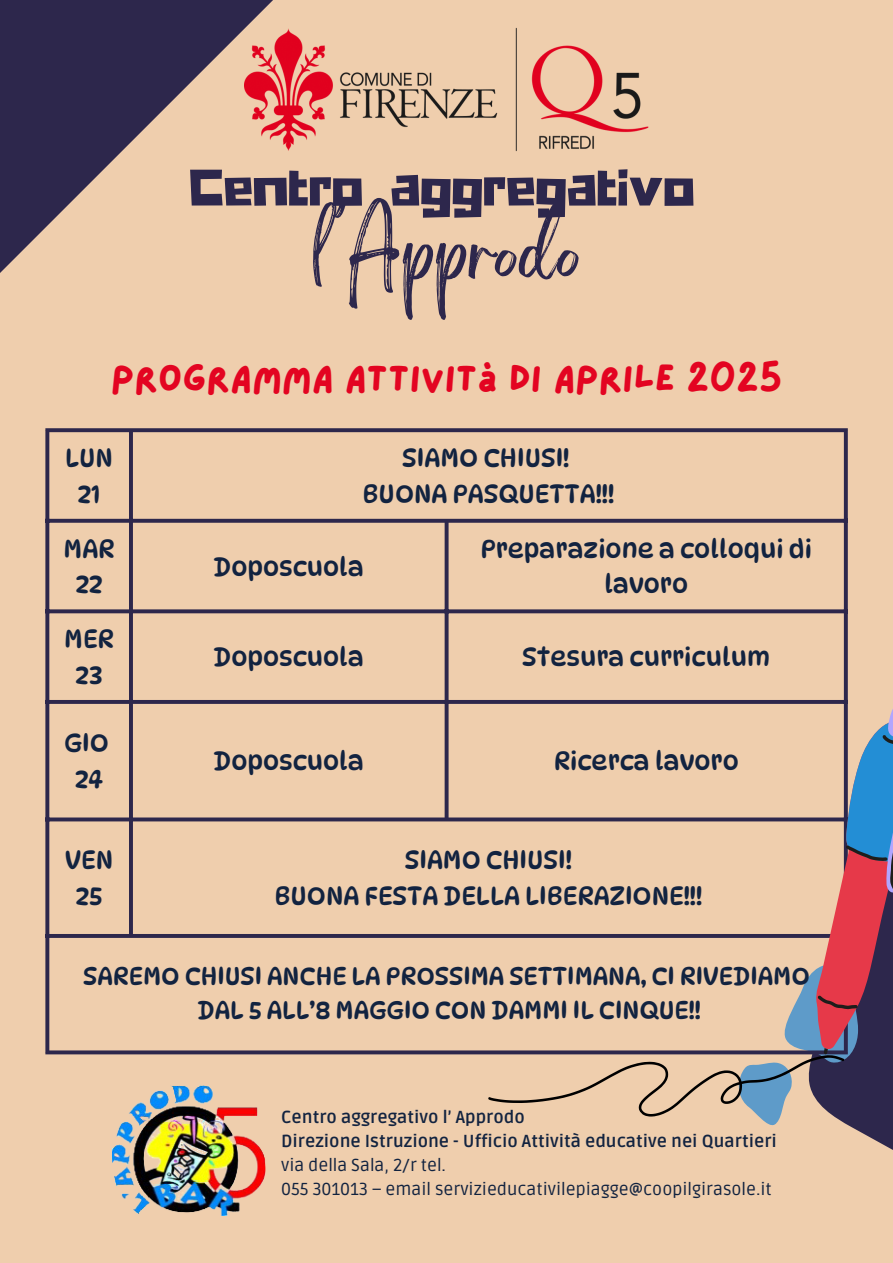
<style>
.page{position:relative;width:893px;height:1263px;background:#efcead}
.page>*{position:absolute;margin:0;border:0;box-sizing:border-box;transform-origin:0 0}
.t1{font:63.07px "Brightwall";color:#2d274c}
.t2{font:52.05px "Hitchcut";color:#2d274c}
.t3{font:37.5px "Lazydog";color:#e30421}
.t4{font:25.5px/35.4px "Dyna Puff";color:#122340;text-align:center}
.t5{font:24.75px "Dyna Puff";color:#122340}
.t6{font:700 17.4px "Ruda";color:#122340}
.t7{font:17.4px "Ruda";color:#122340}
</style>
<div class="page">
<svg style="left:45px;top:432px;width:4px;height:618px;background:#3f3755"></svg>
<hr style="left:129px;top:432px;width:4px;height:502px;background:#2d274c">
<svg style="left:444px;top:523px;width:4px;height:294px"></svg>
<svg style="left:844px;top:432px;width:4px;height:261px"></svg>
<svg style="left:45px;top:428px;width:803px;height:4px;background:#383051"></svg>
<svg style="left:45px;top:519px;width:803px;height:4px;background:#383151"></svg>
<svg style="left:45px;top:609px;width:803px;height:4px;background:#3f3655"></svg>
<svg style="left:45px;top:700px;width:443px;height:4px;background:#312a4e"></svg>
<svg style="left:45px;top:817px;width:443px;height:4px;background:#443b57"></svg>
<svg style="left:45px;top:934px;width:443px;height:4px;background:#30294d"></svg>
<svg style="left:45px;top:1050px;width:443px;height:4px;background:#433956"></svg>
<img style="left:112px;top:1086px;width:153px;height:130px">
<img style="left:291px;top:27px;width:358px;height:125px">
<svg style="left:0;top:0;width:291px;height:273px"></svg>
<svg style="left:488px;top:693px;width:405px;height:457px"></svg>
<p class="t2" style="left:189px;top:153px;width:507px">Centro aggregativo</p>
<p class="t1" style="left:312px;top:231px;width:270px">l’Approdo</p>
<p class="t3" style="left:111px;top:360px;width:673px">PROGRAMMA ATTIVITÀ DI APRILE 2025</p>
<p class="t4" style="left:65px;top:440px;width:49px">LUN<br>21</p>
<p class="t4" style="left:402px;top:440px;width:169px">SIAMO CHIUSI!</p>
<h2 class="t4" style="left:362px;top:475px;width:253px">BUONA PASQUETTA!!!</h2>
<h1 class="t4" style="left:64px;top:531px;width:53px">MAR<br>22</h1>
<p class="t4" style="left:64px;top:621px;width:51px">MER<br>23</p>
<p class="t4" style="left:64px;top:725px;width:46px">GIO</p>
<p class="t4" style="left:75px;top:761px;width:30px">24</p>
<h3 class="t4" style="left:214px;top:549px;width:152px">Doposcuola</h3>
<p class="t4" style="left:480px;top:531px;width:333px">Preparazione a colloqui di lavoro</p>
<p class="t4" style="left:214px;top:639px;width:152px">Doposcuola</p>
<p class="t4" style="left:522px;top:639px;width:250px">Stesura curriculum</p>
<p class="t4" style="left:214px;top:743px;width:152px">Doposcuola</p>
<p class="t4" style="left:554px;top:743px;width:186px">Ricerca lavoro</p>
<p class="t4" style="left:65px;top:842px;width:50px">VEN<br>25</p>
<p class="t4" style="left:405px;top:842px;width:169px">SIAMO CHIUSI!</p>
<p class="t4" style="left:274px;top:878px;width:429px">BUONA FESTA DELLA LIBERAZIONE!!!</p>
<p class="t5" style="left:83px;top:961px;width:728px">SAREMO CHIUSI ANCHE LA PROSSIMA SETTIMANA, CI RIVEDIAMO</p>
<p class="t5" style="left:197px;top:995px;width:505px">DAL 5 ALL’8 MAGGIO CON DAMMI IL CINQUE!!</p>
<p class="t6" style="left:281px;top:1107px;width:245px">Centro aggregativo l’ Approdo</p>
<p class="t6" style="left:281px;top:1131px;width:497px">Direzione Istruzione - Ufficio Attività educative nei Quartieri</p>
<p class="t7" style="left:281px;top:1155px;width:166px">via della Sala, 2/r tel.</p>
<p class="t7" style="left:281px;top:1179px;width:492px">055 301013 – email servizieducativilepiagge@coopilgirasole.it</p>
</div>
